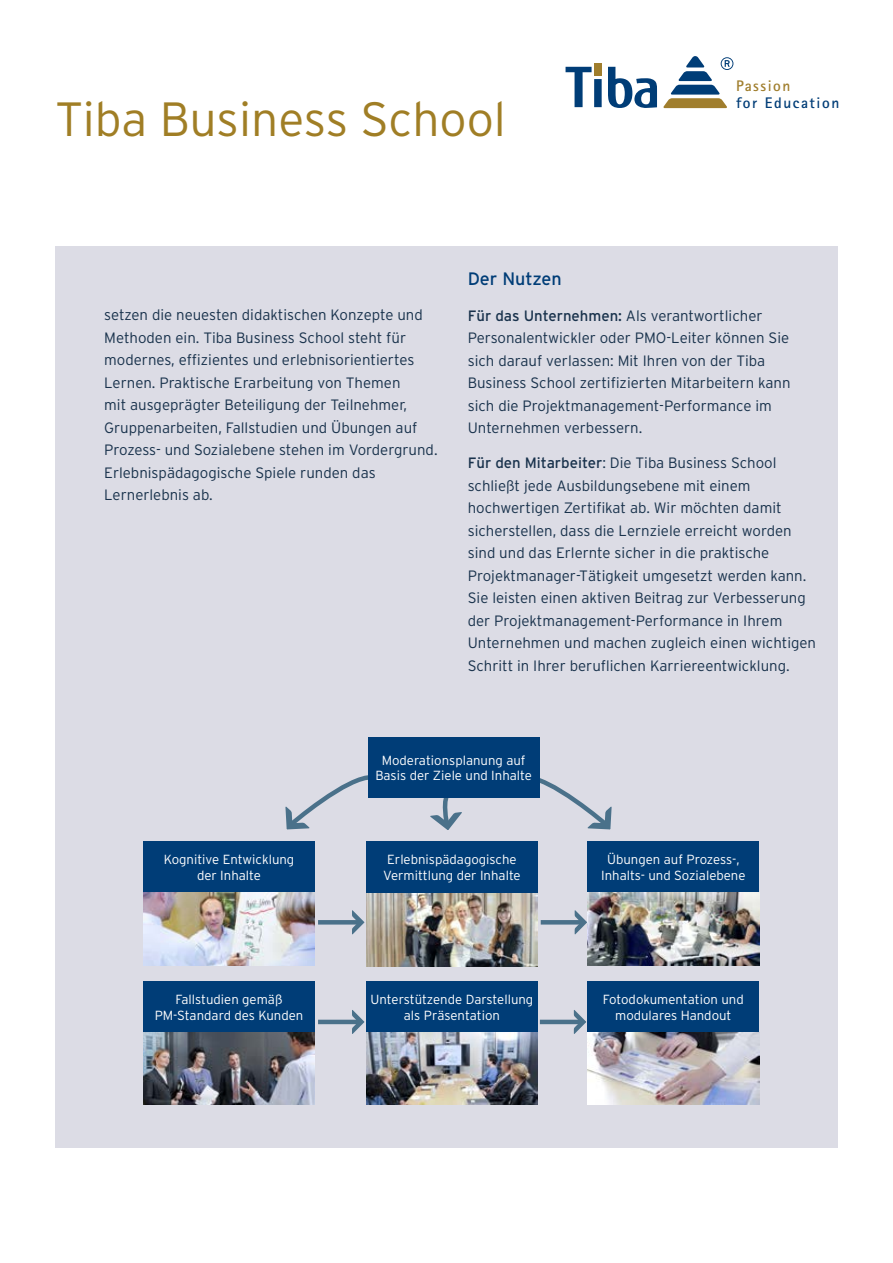
<style>
.page{position:relative;width:893px;height:1263px;background:#fff}
.page>*{position:absolute;margin:0;border:0;box-sizing:border-box;transform-origin:0 0}
.t1{font:300 48px "Interstate";color:#a07e25}
.t2{font:18px "Interstate";color:#003d77}
.t3{font:700 15.45px "Rotis Sans Serif Std";letter-spacing:.1em;color:#003d77}
.t4{font:700 15.45px "Rotis Sans Serif Std";letter-spacing:.1em;color:#a07e2d}
.t5{font:300 15px/22.5px "Interstate";color:#19324c}
.t6{font:300 13.2px/15.8px "Interstate";color:#fff;text-align:center}
.s1{font-weight:400}
</style>
<div class="page">
<div style="left:55px;top:247px;width:783px;height:901px;background:#dcdce5"></div>
<svg style="left:352px;top:910px;width:12px;height:24px"></svg>
<hr style="left:318px;top:920px;width:42px;height:4px;background:#4a718a">
<svg style="left:285px;top:775px;width:103px;height:55px"></svg>
<div style="left:143px;top:842px;width:172px;height:51px;background:#003d77"></div>
<div style="left:587px;top:842px;width:172px;height:51px;background:#003d77"></div>
<div style="left:143px;top:981px;width:172px;height:51px;background:#003d77"></div>
<div style="left:587px;top:981px;width:172px;height:51px;background:#003d77"></div>
<svg style="left:509px;top:774px;width:103px;height:56px"></svg>
<svg style="left:575px;top:910px;width:12px;height:24px"></svg>
<hr style="left:541px;top:920px;width:42px;height:4px;background:#4a718a">
<svg style="left:352px;top:1010px;width:12px;height:24px"></svg>
<hr style="left:318px;top:1020px;width:42px;height:4px;background:#4a718a">
<svg style="left:574px;top:1010px;width:12px;height:24px"></svg>
<hr style="left:540px;top:1020px;width:42px;height:4px;background:#4a718a">
<svg style="left:430px;top:797px;width:32px;height:33px"></svg>
<div style="left:368px;top:737px;width:171px;height:60px;background:#003d77"></div>
<img style="left:587px;top:893px;width:172px;height:72px">
<img style="left:366px;top:893px;width:172px;height:73px">
<div style="left:366px;top:842px;width:172px;height:51px;background:#003d77"></div>
<img style="left:143px;top:893px;width:172px;height:72px">
<img style="left:587px;top:1032px;width:172px;height:72px">
<div style="left:366px;top:981px;width:172px;height:51px;background:#003d77"></div>
<img style="left:366px;top:1032px;width:172px;height:72px">
<img style="left:143px;top:1032px;width:172px;height:72px">
<svg style="left:663px;top:56px;width:70px;height:52px"></svg>
<svg style="left:566px;top:67px;width:26px;height:40px"></svg>
<div style="left:594px;top:63px;width:7px;height:12px;background:#a07e2d"></div>
<div style="left:594px;top:79px;width:8px;height:28px;background:#003d77"></div>
<svg style="left:608px;top:67px;width:49px;height:41px"></svg>
<h1 class="t1" style="left:55px;top:90px;width:452px">Tiba Business School</h1>
<p class="t4" style="left:736px;top:76px;width:56px">Passion</p>
<p class="t3" style="left:736px;top:93px;width:105px">for Education</p>
<p class="t5" style="left:104px;top:303px;width:335px">setzen die neuesten didaktischen Konzepte und Methoden ein. Tiba Business School steht für modernes, effizientes und erlebnisorientiertes Lernen. Praktische Erarbeitung von Themen<br>mit ausgeprägter Beteiligung der Teilnehmer, Gruppenarbeiten, Fallstudien und Übungen auf Prozess- und Sozialebene stehen im Vordergrund.<br>Erlebnispädagogische Spiele runden das Lernerlebnis ab.</p>
<p class="t2" style="left:468px;top:268px;width:96px">Der Nutzen</p>
<p class="t5" style="left:468px;top:304px;width:324px"><span class="s1">Für das Unternehmen:</span> Als verantwortlicher Personalentwickler oder PMO-Leiter können Sie sich darauf verlassen: Mit Ihren von der Tiba Business School zertifizierten Mitarbeitern kann sich die Projektmanagement-Performance im Unternehmen verbessern.</p>
<p class="t5" style="left:468px;top:452px;width:350px"><span class="s1">Für den Mitarbeiter</span>: Die Tiba Business School schließt jede Ausbildungsebene mit einem hochwertigen Zertifikat ab. Wir möchten damit sicherstellen, dass die Lernziele erreicht worden sind und das Erlernte sicher in die praktische Projektmanager-Tätigkeit umgesetzt werden kann.<br>Sie leisten einen aktiven Beitrag zur Verbesserung der Projektmanagement-Performance in Ihrem Unternehmen und machen zugleich einen wichtigen Schritt in Ihrer beruflichen Karriereentwicklung.</p>
<p class="t6" style="left:375px;top:752px;width:158px">Moderationsplanung auf<br>Basis der Ziele und Inhalte</p>
<p class="t6" style="left:164px;top:852px;width:132px">Kognitive Entwicklung der Inhalte</p>
<p class="t6" style="left:601px;top:852px;width:146px">Übungen auf Prozess-,<br>Inhalts- und Sozialebene</p>
<p class="t6" style="left:383px;top:852px;width:139px">Erlebnispädagogische<br>Vermittlung der Inhalte</p>
<p class="t6" style="left:155px;top:991px;width:150px">Fallstudien gemäß<br>PM-Standard des Kunden</p>
<p class="t6" style="left:603px;top:991px;width:142px">Fotodokumentation und modulares Handout</p>
<p class="t6" style="left:371px;top:991px;width:164px">Unterstützende Darstellung als Präsentation</p>
</div>
